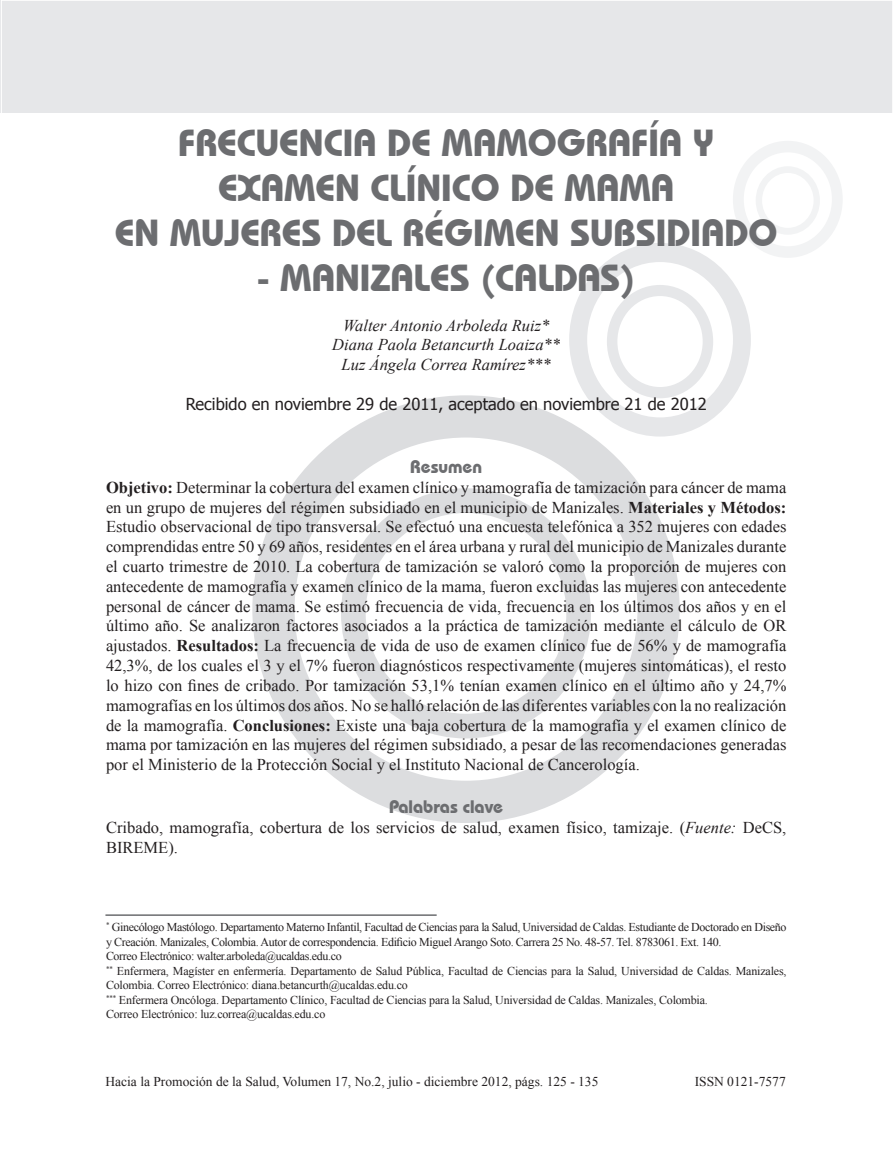
<style>
.page{position:relative;width:893px;height:1149px;background:#fff}
.page>*{position:absolute;margin:0;border:0;box-sizing:border-box;transform-origin:0 0}
.t1{font:700 37.5px/45px "Bauhaus IT Cby BT";color:#6c6d70;text-align:center}
.t2{font:700 18px "Bauhaus IT Cby BT";color:#6c6d70}
.t3{font:16.5px/19.8px "Times New Roman";color:#231f20;text-align:justify}
.t4{font:italic 16.5px/19.8px "Times New Roman";color:#231f20;text-align:center}
.t5{font:16.5px "Tahoma";color:#231f20}
.t6{font:13.5px "Times New Roman";color:#231f20}
.t7{font:12px/14.4px "Times New Roman";letter-spacing:-.015em;color:#231f20}
.s1{font-weight:700}
.s2{font-style:italic}
</style>
<div class="page">
<div style="left:0;top:0;width:893px;height:113px;background:#e6e7e9"></div>
<div style="left:569px;top:243px;width:182px;height:193px;background:#e6e7e9;border-radius:50%"></div>
<div style="left:587px;top:262px;width:146px;height:155px;background:#fff;border-radius:50%"></div>
<div style="left:607px;top:285px;width:106px;height:113px;background:#e6e7e9;border-radius:50%"></div>
<div style="left:617px;top:296px;width:86px;height:91px;background:#fff;border-radius:50%"></div>
<div style="left:252px;top:395px;width:428px;height:427px;background:#dcdddf;border-radius:50%"></div>
<div style="left:295px;top:437px;width:342px;height:343px;background:#fff;border-radius:50%"></div>
<div style="left:341px;top:488px;width:250px;height:250px;background:#dcdddf;border-radius:50%"></div>
<div style="left:366px;top:513px;width:200px;height:200px;background:#fff;border-radius:50%"></div>
<div style="left:733px;top:141px;width:110px;height:117px;background:#f2f3f4;border-radius:50%"></div>
<div style="left:744px;top:152px;width:88px;height:94px;background:#fff;border-radius:50%"></div>
<div style="left:756px;top:166px;width:64px;height:69px;background:#f2f3f4;border-radius:50%"></div>
<div style="left:762px;top:173px;width:52px;height:55px;background:#fff;border-radius:50%"></div>
<hr style="left:105px;top:914px;width:332px;height:1px;background:#6c6d70">
<h1 class="t1" style="left:115px;top:120px;width:664px">FRECUENCIA DE MAMOGRAFÍA Y<br>EXAMEN CLÍNICO DE MAMA<br>EN MUJERES DEL RÉGIMEN SUBSIDIADO</h1>
<h1 class="t1" style="left:257px;top:255px;width:379px">- MANIZALES (CALDAS)</h1>
<p class="t4" style="left:332px;top:315px;width:229px">Walter Antonio Arboleda Ruiz*<br>Diana Paola Betancurth Loaiza**<br>Luz Ángela Correa Ramírez***</p>
<p class="t5" style="left:186px;top:392px;width:523px">Recibido en noviembre 29 de 2011, aceptado en noviembre 21 de 2012</p>
<p class="t2" style="left:410px;top:455px;width:73px">Resumen</p>
<p class="t3" style="left:106px;top:477px;width:682px"><span class="s1">Objetivo:</span> Determinar la cobertura del examen clínico y mamografía de tamización para cáncer de mama en un grupo de mujeres del régimen subsidiado en el municipio de Manizales. <span class="s1">Materiales y Métodos:<br></span>Estudio observacional de tipo transversal. Se efectuó una encuesta telefónica a 352 mujeres con edades comprendidas entre 50 y 69 años, residentes en el área urbana y rural del municipio de Manizales durante el cuarto trimestre de 2010. La cobertura de tamización se valoró como la proporción de mujeres con antecedente de mamografía y examen clínico de la mama, fueron excluidas las mujeres con antecedente personal de cáncer de mama. Se estimó frecuencia de vida, frecuencia en los últimos dos años y en el último año. Se analizaron factores asociados a la práctica de tamización mediante el cálculo de OR ajustados. <span class="s1">Resultados:</span> La frecuencia de vida de uso de examen clínico fue de 56% y de mamografía 42,3%, de los cuales el 3 y el 7% fueron diagnósticos respectivamente (mujeres sintomáticas), el resto lo hizo con fines de cribado. Por tamización 53,1% tenían examen clínico en el último año y 24,7% mamografías en los últimos dos años. No se halló relación de las diferentes variables con la no realización de la mamografía. <span class="s1">Conclusiones:</span> Existe una baja cobertura de la mamografía y el examen clínico de mama por tamización en las mujeres del régimen subsidiado, a pesar de las recomendaciones generadas por el Ministerio de la Protección Social y el Instituto Nacional de Cancerología.</p>
<p class="t2" style="left:389px;top:795px;width:116px">Palabras clave</p>
<p class="t3" style="left:106px;top:817px;width:682px">Cribado, mamografía, cobertura de los servicios de salud, examen físico, tamizaje. (<span class="s2">Fuente:</span> DeCS,<br>BIREME).</p>
<p class="t7" style="left:106px;top:919px;width:682px"><sup>*</sup> Ginecólogo Mastólogo. Departamento Materno Infantil, Facultad de Ciencias para la Salud, Universidad de Caldas. Estudiante de Doctorado en Diseño y Creación. Manizales, Colombia. Autor de correspondencia. Edificio Miguel Arango Soto. Carrera 25 No. 48-57. Tel. 8783061. Ext. 140.<br>Correo Electrónico: walter.arboleda@ucaldas.edu.co<br><sup>**</sup> Enfermera, Magíster en enfermería. Departamento de Salud Pública, Facultad de Ciencias para la Salud, Universidad de Caldas. Manizales, Colombia. Correo Electrónico: diana.betancurth@ucaldas.edu.co<br><sup>***</sup> Enfermera Oncóloga. Departamento Clínico, Facultad de Ciencias para la Salud, Universidad de Caldas. Manizales, Colombia.<br>Correo Electrónico: luz.correa@ucaldas.edu.co</p>
<p class="t6" style="left:105px;top:1071px;width:494px">Hacia la Promoción de la Salud, Volumen 17, No.2, julio - diciembre 2012, págs. 125 - 135</p>
<p class="t6" style="left:695px;top:1071px;width:93px">ISSN 0121-7577</p>
</div>
